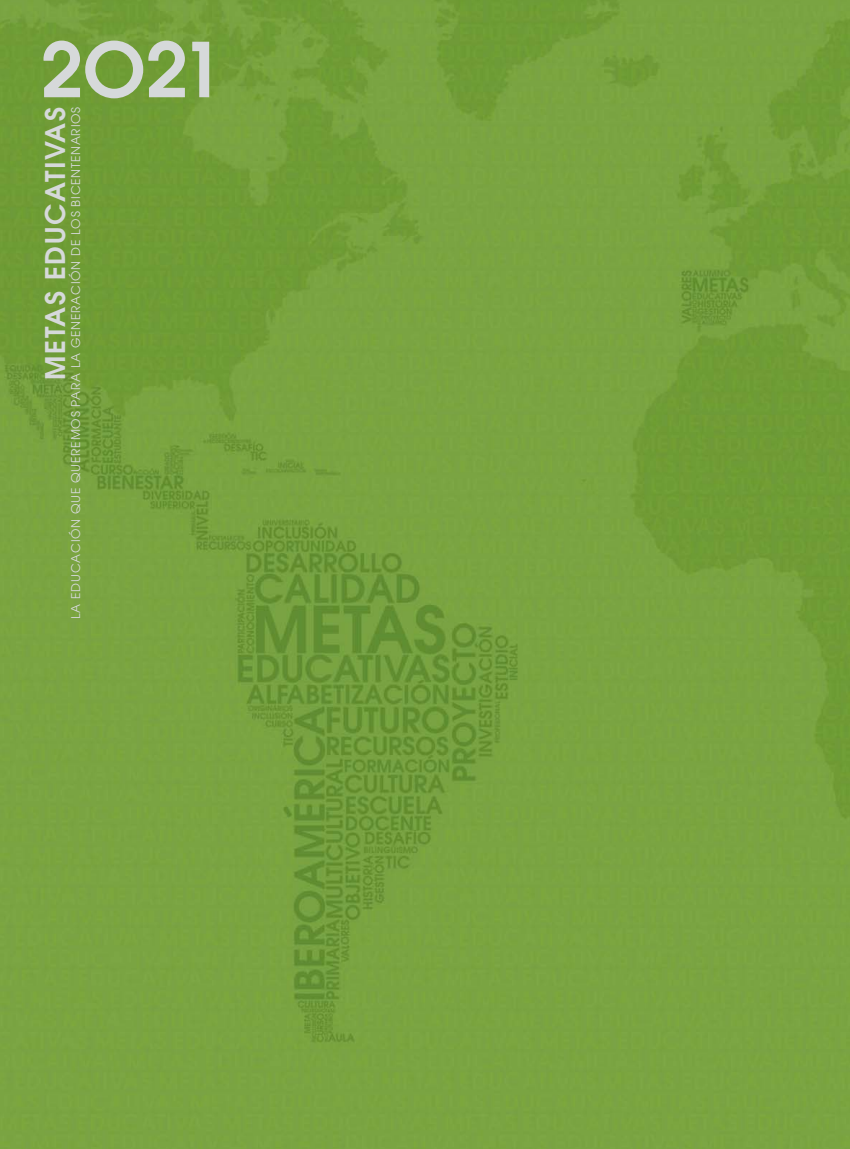
<style>
.page{position:relative;width:850px;height:1149px;background:#fff}
.page>*{position:absolute;margin:0;border:0;box-sizing:border-box;transform-origin:0 0}
.t1{font:600 75px "Avant Garde";color:#e9e9ea}
.t2{font:600 27px "Avant Garde";letter-spacing:.065em;color:#d6d9da}
.t3{font:12px "Avant Garde";letter-spacing:.065em;color:#d6d9da}
</style>
<div class="page">
<img style="left:0;top:0;width:850px;height:1148px">
<h1 class="t1" style="left:41px;top:42px;width:185px">2O21</h1>
<h2 class="t2" style="left:45px;top:380px;width:275px;rotate:-90deg">METAS EDUCATIVAS</h2>
<p class="t3" style="left:71px;top:618px;width:513px;rotate:-90deg">LA EDUCACIÓN QUE QUEREMOS PARA LA GENERACIÓN DE LOS BICENTENARIOS</p>
</div>
